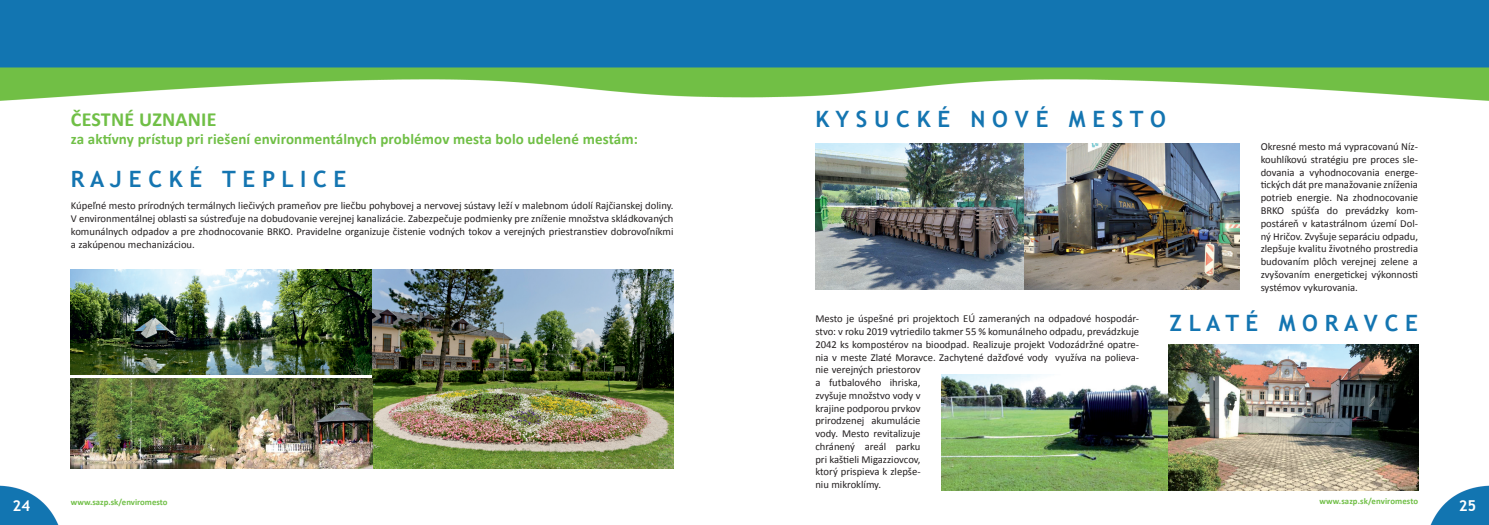
<style>
.page{position:relative;width:1489px;height:525px;background:#fff}
.page>*{position:absolute;margin:0;border:0;box-sizing:border-box;transform-origin:0 0}
.t1{font:700 22.5px "Trebuchet MS";color:#1475b1}
.t2{font:700 20px "Calibri";letter-spacing:.01em;color:#70bf46}
.t3{font:700 15px "Calibri";letter-spacing:.01em;color:#70bf46}
.t4{font:700 15px "Trebuchet MS";color:#fff}
.t5{font:10.62px/12.8px "Calibri";color:#231f20;text-align:justify}
.t6{font:700 8.75px "Calibri";color:#70bf46}
</style>
<div class="page">
<img style="left:762px;top:0;width:726px;height:524px">
<img style="left:0;top:0;width:762px;height:524px">
<img style="left:815px;top:144px;width:424px;height:145px">
<img style="left:71px;top:269px;width:301px;height:105px">
<img style="left:372px;top:269px;width:301px;height:199px">
<img style="left:71px;top:378px;width:301px;height:90px">
<img style="left:941px;top:374px;width:227px;height:116px">
<img style="left:1168px;top:344px;width:249px;height:146px">
<p class="t2" style="left:71px;top:107px;width:147px">ČESTNÉ UZNANIE</p>
<p class="t1" style="left:815px;top:105px;width:352px">K Y S U C K É N O V É M E S T O</p>
<p class="t3" style="left:71px;top:129px;width:568px">za aktívny prístup pri riešení environmentálnych problémov mesta bolo udelené mestám:</p>
<p class="t5" style="left:1260px;top:140px;width:159px">Okresné mesto má vypracovanú Níz&shy;kouhlíkovú stratégiu pre proces sle&shy;dovania a vyhodnocovania energe-</p>
<p class="t1" style="left:71px;top:164px;width:277px">R A J E C K É T E p L I C E</p>
<p class="t5" style="left:1260px;top:178px;width:159px">tických dát pre manažovanie zníženia potrieb energie. Na zhodnocovanie</p>
<p class="t5" style="left:71px;top:199px;width:604px">Kúpeľné mesto prírodných termálnych liečivých prameňov pre liečbu pohybovej a nervovej sústavy leží v malebnom údolí Rajčianskej doliny.</p>
<p class="t5" style="left:1260px;top:203px;width:159px">BRKO spúšťa do prevádzky kom-</p>
<p class="t5" style="left:71px;top:212px;width:604px">V environmentálnej oblasti sa sústreďuje na dobudovanie verejnej kanalizácie. Zabezpečuje podmienky pre zníženie množstva skládkovaných</p>
<p class="t5" style="left:1260px;top:216px;width:159px">postáreň v katastrálnom území Dol-</p>
<p class="t5" style="left:71px;top:224px;width:604px">komunálnych odpadov a pre zhodnocovanie BRKO. Pravidelne organizuje čistenie vodných tokov a verejných priestranstiev dobrovoľníkmi</p>
<p class="t5" style="left:1260px;top:229px;width:159px">ný Hričov. Zvyšuje separáciu odpadu,</p>
<p class="t5" style="left:71px;top:237px;width:125px">a zakúpenou mechanizáciou.</p>
<p class="t5" style="left:1260px;top:242px;width:159px">zlepšuje kvalitu životného prostredia budovaním plôch verejnej zelene a zvyšovaním energetickej výkonnosti systémov vykurovania.</p>
<p class="t5" style="left:815px;top:312px;width:325px">Mesto je úspešné pri projektoch EÚ zameraných na odpadové hospodár-</p>
<p class="t5" style="left:815px;top:324px;width:325px">stvo: v roku 2019 vytriedilo takmer 55 % komunálneho odpadu, prevádzkuje</p>
<p class="t1" style="left:1169px;top:308px;width:250px">z LAT É M O R A V C E</p>
<p class="t5" style="left:815px;top:337px;width:325px;text-align:left">2042 ks kompostérov na bioodpad. Realizuje projekt Vodozádržné opatre&shy;nia v meste Zlaté Moravce. Zachytené dažďové vody využíva na polieva&shy;nie verejných priestorov<br>a futbalového ihriska,<br>zvyšuje množstvo vody v<br>krajine podporou prvkov<br>prirodzenej akumulácie<br>vody. Mesto revitalizuje<br>chránený areál parku<br>pri kaštieli Migazziovcov,<br>ktorý prispieva k zlepše-<br>niu mikroklímy.</p>
<p class="t6" style="left:71px;top:496px;width:98px">www.sazp.sk/enviromesto</p>
<p class="t6" style="left:1319px;top:495px;width:100px">www.sazp.sk/enviromesto</p>
<h3 class="t4" style="left:13px;top:496px;width:19px">24</h3>
<h3 class="t4" style="left:1458px;top:496px;width:19px">25</h3>
</div>
